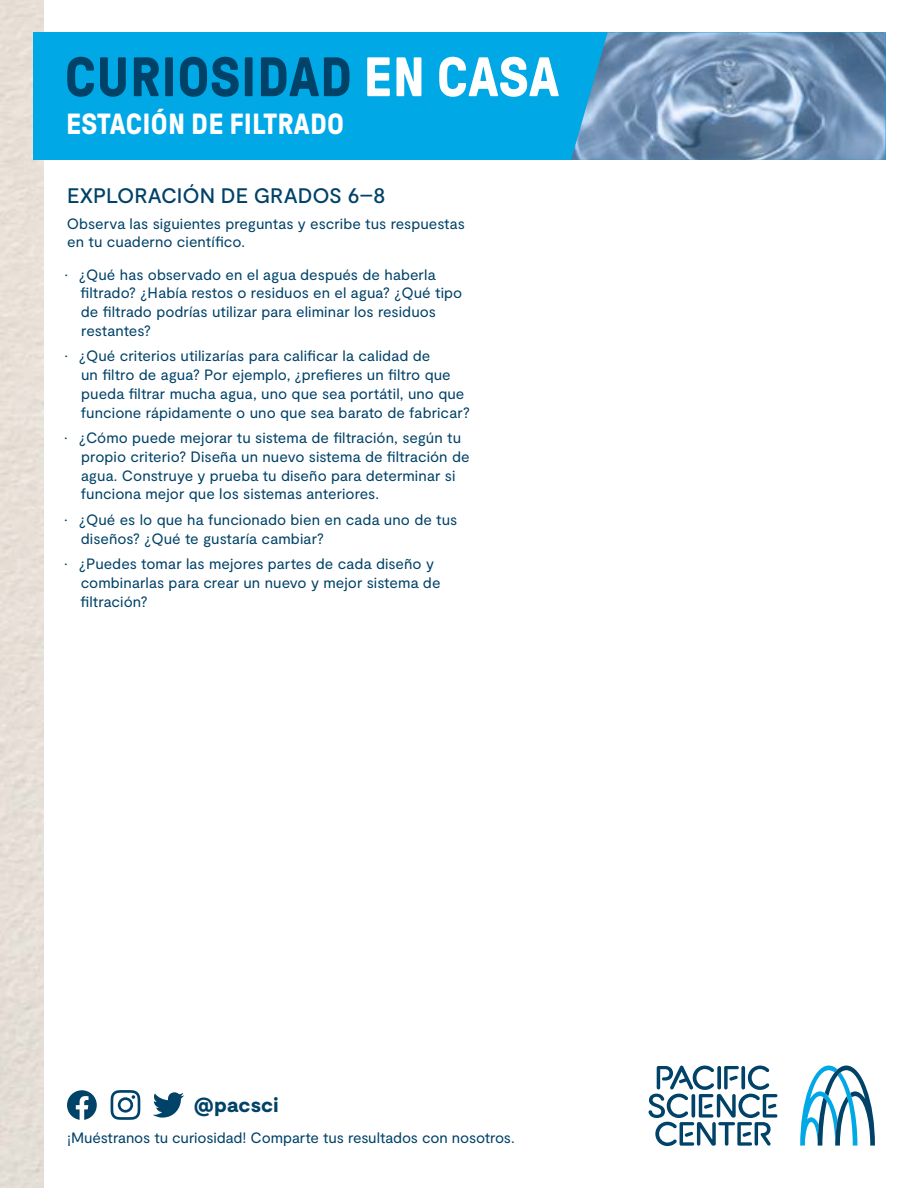
<style>
.page{position:relative;width:918px;height:1188px;background:#fff}
.page>*{position:absolute;margin:0;border:0;box-sizing:border-box;transform-origin:0 0}
.t1{font:700 55.5px "GT Pressura";letter-spacing:.01em;color:#004268}
.t2{font:700 29.1px "GT Pressura";letter-spacing:.01em;color:#fff}
.t3{font:500 21px "Moderat";letter-spacing:-.005em;color:#004268}
.t4{font:900 20.4px "Moderat";letter-spacing:.01em;color:#004268}
.t5{font:15px/18.8px "Moderat";letter-spacing:.005em;color:#004268}
.s1{color:#fff}
</style>
<div class="page">
<div style="left:33px;top:32px;width:853px;height:128px;background:#00a8e5"></div>
<img style="left:571px;top:32px;width:315px;height:128px">
<svg style="left:800px;top:1066px;width:75px;height:80px"></svg>
<svg style="left:648px;top:1065px;width:129px;height:81px"></svg>
<svg style="left:153px;top:1092px;width:31px;height:26px"></svg>
<svg style="left:111px;top:1090px;width:29px;height:30px"></svg>
<svg style="left:67px;top:1090px;width:30px;height:30px"></svg>
<h1 class="t1" style="left:65px;top:47px;width:496px">CURIOSIDAD <span class="s1">EN CASA</span></h1>
<h2 class="t2" style="left:66px;top:108px;width:280px">ESTACIÓN DE FILTRADO</h2>
<h3 class="t3" style="left:67px;top:184px;width:320px">EXPLORACIÓN DE GRADOS 6–8</h3>
<p class="t5" style="left:67px;top:214px;width:400px">Observa las siguientes preguntas y escribe tus respuestas en tu cuaderno científico.</p>
<p class="t5" style="left:81px;top:265px;width:383px;text-indent:-16px">• ¿Qué has observado en el agua después de haberla filtrado? ¿Había restos o residuos en el agua? ¿Qué tipo de filtrado podrías utilizar para eliminar los residuos restantes?</p>
<p class="t5" style="left:81px;top:347px;width:390px;text-indent:-16px">• ¿Qué criterios utilizarías para calificar la calidad de<br>un filtro de agua? Por ejemplo, ¿prefieres un filtro que pueda filtrar mucha agua, uno que sea portátil, uno que funcione rápidamente o uno que sea barato de fabricar?</p>
<p class="t5" style="left:81px;top:429px;width:390px;text-indent:-16px">• ¿Cómo puede mejorar tu sistema de filtración, según tu propio criterio? Diseña un nuevo sistema de filtración de agua. Construye y prueba tu diseño para determinar si funciona mejor que los sistemas anteriores.</p>
<p class="t5" style="left:81px;top:511px;width:378px;text-indent:-16px">• ¿Qué es lo que ha funcionado bien en cada uno de tus diseños? ¿Qué te gustaría cambiar?</p>
<p class="t5" style="left:81px;top:555px;width:362px;text-indent:-16px">• ¿Puedes tomar las mejores partes de cada diseño y combinarlas para crear un nuevo y mejor sistema de filtración?</p>
<h3 class="t4" style="left:194px;top:1093px;width:86px">@pacsci</h3>
<p class="t5" style="left:67px;top:1129px;width:449px">¡Muéstranos tu curiosidad! Comparte tus resultados con nosotros.</p>
</div>
